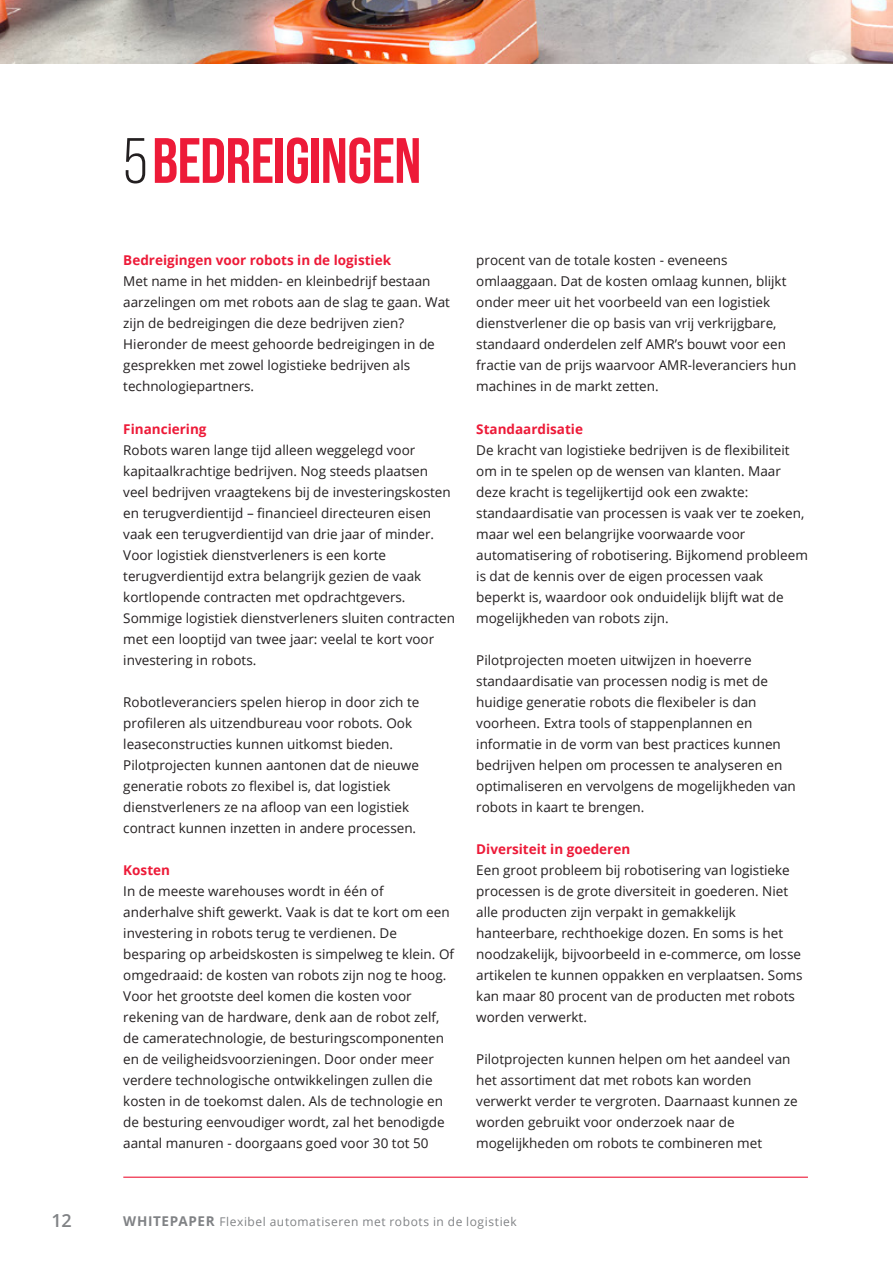
<style>
.page{position:relative;width:893px;height:1263px;background:#fff}
.page>*{position:absolute;margin:0;border:0;box-sizing:border-box;transform-origin:0 0}
.t1{font:700 63.9px "Bebas Neue Pro";letter-spacing:-.01em;color:#ed1a38}
.t2{font:600 18px "Open Sans";color:#808285}
.t3{font:13.5px/21px "Open Sans";color:#231f20}
.t4{font:700 13.5px "Open Sans";color:#ed1a38}
.t5{font:12px "Open Sans";letter-spacing:.045em;color:#808285}
.s1{font-weight:400;color:#231f20}
.s2{font-weight:700;font-size:13.5px}
</style>
<div class="page">
<hr style="left:123px;top:1176px;width:685px;height:2px;background:#ed1a38">
<img style="left:0;top:0;width:893px;height:64px">
<p class="t1" style="left:123px;top:124px;width:300px"><span class="s1">5</span>BEDREIGINGEN</p>
<p class="t4" style="left:123px;top:251px;width:269px">Bedreigingen voor robots in de logistiek</p>
<p class="t3" style="left:123px;top:271px;width:328px">Met name in het midden- en kleinbedrijf bestaan aarzelingen om met robots aan de slag te gaan. Wat zijn de bedreigingen die deze bedrijven zien?<br>Hieronder de meest gehoorde bedreigingen in de gesprekken met zowel logistieke bedrijven als technologiepartners.</p>
<p class="t4" style="left:123px;top:419px;width:85px">Financiering</p>
<p class="t3" style="left:123px;top:439px;width:333px">Robots waren lange tijd alleen weggelegd voor kapitaalkrachtige bedrijven. Nog steeds plaatsen veel bedrijven vraagtekens bij de investeringskosten en terugverdientijd – financieel directeuren eisen vaak een terugverdientijd van drie jaar of minder.<br>Voor logistiek dienstverleners is een korte terugverdientijd extra belangrijk gezien de vaak kortlopende contracten met opdrachtgevers.<br>Sommige logistiek dienstverleners sluiten contracten met een looptijd van twee jaar: veelal te kort voor investering in robots.</p>
<p class="t3" style="left:123px;top:691px;width:298px">Robotleveranciers spelen hierop in door zich te profileren als uitzendbureau voor robots. Ook leaseconstructies kunnen uitkomst bieden.<br>Pilotprojecten kunnen aantonen dat de nieuwe generatie robots zo flexibel is, dat logistiek dienstverleners ze na afloop van een logistiek contract kunnen inzetten in andere processen.</p>
<p class="t4" style="left:123px;top:860px;width:48px">Kosten</p>
<p class="t3" style="left:123px;top:880px;width:332px">In de meeste warehouses wordt in één of anderhalve shift gewerkt. Vaak is dat te kort om een investering in robots terug te verdienen. De besparing op arbeidskosten is simpelweg te klein. Of omgedraaid: de kosten van robots zijn nog te hoog.</p>
<p class="t3" style="left:123px;top:985px;width:323px">Voor het grootste deel komen die kosten voor rekening van de hardware, denk aan de robot zelf, de cameratechnologie, de besturingscomponenten en de veiligheidsvoorzieningen. Door onder meer verdere technologische ontwikkelingen zullen die kosten in de toekomst dalen. Als de technologie en de besturing eenvoudiger wordt, zal het benodigde aantal manuren - doorgaans goed voor 30 tot 50</p>
<p class="t3" style="left:476px;top:250px;width:322px">procent van de totale kosten - eveneens omlaaggaan. Dat de kosten omlaag kunnen, blijkt onder meer uit het voorbeeld van een logistiek dienstverlener die op basis van vrij verkrijgbare, standaard onderdelen zelf AMR’s bouwt voor een fractie van de prijs waarvoor AMR-leveranciers hun machines in de markt zetten.</p>
<p class="t4" style="left:476px;top:419px;width:108px">Standaardisatie</p>
<p class="t3" style="left:476px;top:439px;width:333px">De kracht van logistieke bedrijven is de flexibiliteit om in te spelen op de wensen van klanten. Maar deze kracht is tegelijkertijd ook een zwakte: standaardisatie van processen is vaak ver te zoeken, maar wel een belangrijke voorwaarde voor automatisering of robotisering. Bijkomend probleem is dat de kennis over de eigen processen vaak beperkt is, waardoor ook onduidelijk blijft wat de mogelijkheden van robots zijn.</p>
<p class="t3" style="left:476px;top:649px;width:321px">Pilotprojecten moeten uitwijzen in hoeverre standaardisatie van processen nodig is met de huidige generatie robots die flexibeler is dan voorheen. Extra tools of stappenplannen en informatie in de vorm van best practices kunnen bedrijven helpen om processen te analyseren en optimaliseren en vervolgens de mogelijkheden van robots in kaart te brengen.</p>
<p class="t4" style="left:476px;top:839px;width:156px">Diversiteit in goederen</p>
<p class="t3" style="left:476px;top:859px;width:328px">Een groot probleem bij robotisering van logistieke processen is de grote diversiteit in goederen. Niet alle producten zijn verpakt in gemakkelijk hanteerbare, rechthoekige dozen. En soms is het noodzakelijk, bijvoorbeeld in e-commerce, om losse artikelen te kunnen oppakken en verplaatsen. Soms kan maar 80 procent van de producten met robots worden verwerkt.</p>
<p class="t3" style="left:476px;top:1048px;width:323px">Pilotprojecten kunnen helpen om het aandeel van het assortiment dat met robots kan worden verwerkt verder te vergroten. Daarnaast kunnen ze worden gebruikt voor onderzoek naar de mogelijkheden om robots te combineren met</p>
<h2 class="t2" style="left:51px;top:1208px;width:22px">12</h2>
<p class="t5" style="left:123px;top:1213px;width:395px"><span class="s2">WHITEPAPER</span> Flexibel automatiseren met robots in de logistiek</p>
</div>
